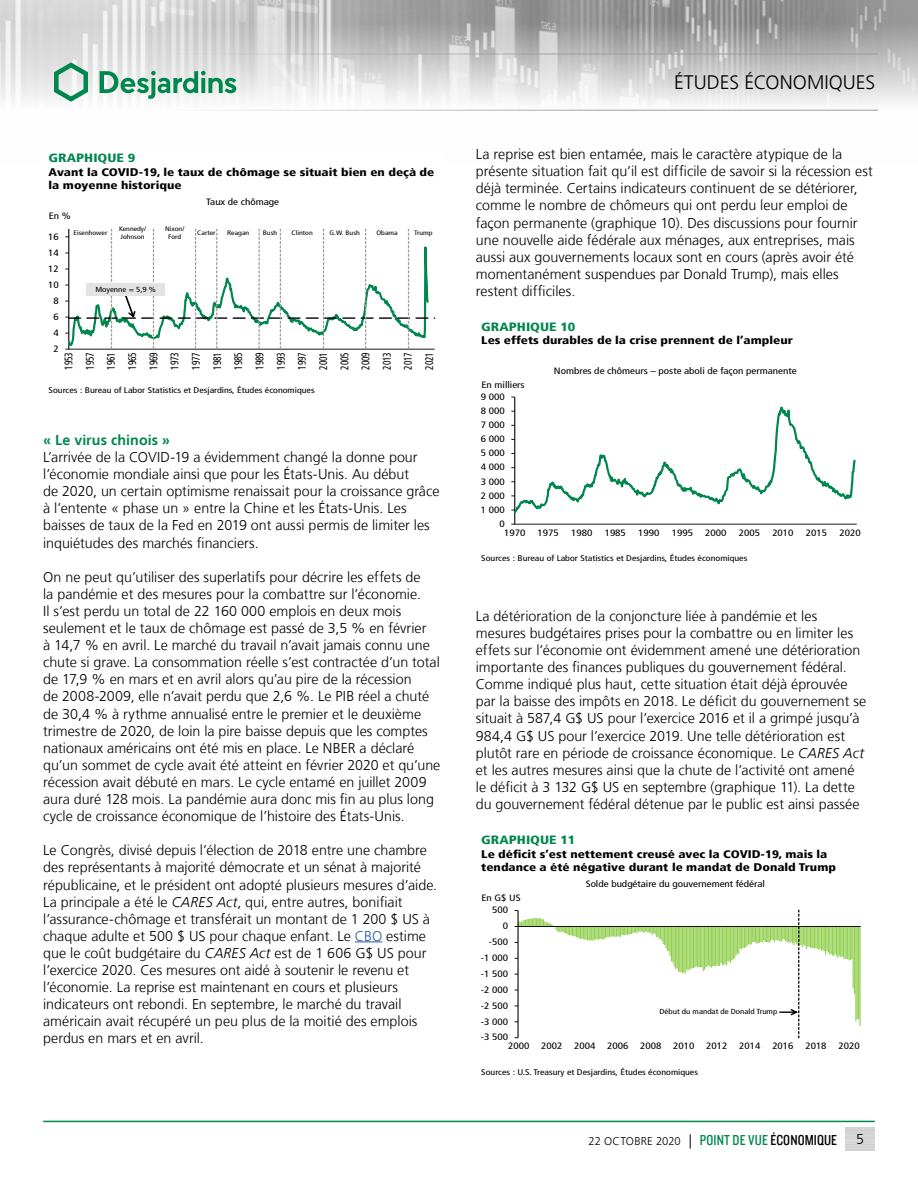
<style>
.page{position:relative;width:918px;height:1188px;background:#fff}
.page>*{position:absolute;margin:0;border:0;box-sizing:border-box;transform-origin:0 0}
.t1{font:300 19.5px "Frutiger LT";color:#000}
.t2{font:300 14.25px/17.1px "Frutiger LT";color:#000}
.t3{font:700 14.25px "Frutiger LT";letter-spacing:.005em;color:#00874e}
.t4{font:900 condensed 12px "Frutiger LT";color:#00874e;scale:1.2 1}
.t5{font:300 11.25px "Frutiger LT";letter-spacing:.01em;color:#000}
.t6{font:900 condensed 11.1px/13.2px "Frutiger LT";color:#000;scale:1.2 1}
.t7{font:condensed 11.1px/21.1px "Frutiger LT";color:#000;text-align:justify;scale:.83 1}
.t8{font:condensed 9.3px "Frutiger LT";color:#000;scale:1.2 1}
.t9{font:condensed 9.15px "Frutiger LT";color:#000;scale:1.2 1}
.t10{font:condensed 8.25px "Frutiger LT";color:#000;scale:1.2 1}
.t11{font:condensed 7.35px "Frutiger LT";color:#000;scale:1.2 1}
.t12{font:condensed 6.45px/7.8px "Frutiger LT";color:#000;scale:1.2 1}
.s1{font-style:italic}
.s2{color:#275b9b}
.s3{font-size:14.25px}
.s4{font-family:"Knockout 29 Junior Ltweight";font-weight:400;font-size:15px;color:#00874e}
.s5{font-family:"Knockout 29 Junior Ltweight";font-weight:400;font-size:15px}
</style>
<div class="page">
<img style="left:0;top:0;width:918px;height:110px">
<hr style="left:0;top:54px;width:878px;height:1px;background:#9d9d9c">
<hr style="left:0;top:110px;width:878px;height:1px;background:#9d9d9c">
<svg style="left:54px;top:62px;width:34px;height:40px"></svg>
<svg style="left:100px;top:71px;width:136px;height:28px"></svg>
<hr style="left:43px;top:1121px;width:832px;height:1px;background:#00874e">
<svg style="left:355px;top:942px;width:27px;height:1px"></svg>
<svg style="left:65px;top:229px;width:370px;height:121px"></svg>
<div style="left:87px;top:284px;width:78px;height:12px;background:#e3e3e3"></div>
<hr style="left:514px;top:397px;width:1px;height:127px;background:#000">
<hr style="left:515px;top:524px;width:342px;height:1px;background:#000">
<svg style="left:511px;top:397px;width:345px;height:118px"></svg>
<svg style="left:515px;top:910px;width:346px;height:128px"></svg>
<p class="t4" style="left:49px;top:151px;width:74px">GRAPHIQUE 9</p>
<p class="t6" style="left:49px;top:166px;width:323px">Avant la COVID-19, le taux de chômage se situait bien en deçà de la moyenne historique</p>
<p class="t9" style="left:49px;top:211px;width:20px">En %</p>
<p class="t9" style="left:206px;top:197px;width:62px">Taux de chômage</p>
<p class="t9" style="left:48px;top:231px;width:10px">16</p>
<p class="t9" style="left:48px;top:247px;width:10px">14</p>
<p class="t8" style="left:48px;top:263px;width:10px">12</p>
<p class="t9" style="left:48px;top:279px;width:10px">10</p>
<p class="t9" style="left:53px;top:295px;width:6px">8</p>
<p class="t9" style="left:53px;top:311px;width:6px">6</p>
<p class="t9" style="left:53px;top:327px;width:6px">4</p>
<p class="t12" style="left:73px;top:229px;width:30px">Eisenhower</p>
<p class="t12" style="left:119px;top:225px;width:24px">Kennedy/<br>Johnson</p>
<p class="t12" style="left:165px;top:225px;width:18px;text-align:center">Nixon/<br>Ford</p>
<p class="t12" style="left:197px;top:229px;width:17px">Carter</p>
<p class="t12" style="left:227px;top:229px;width:20px">Reagan</p>
<p class="t12" style="left:263px;top:229px;width:13px">Bush</p>
<p class="t12" style="left:292px;top:229px;width:19px">Clinton</p>
<p class="t12" style="left:330px;top:229px;width:27px">G.W. Bush</p>
<p class="t12" style="left:376px;top:229px;width:19px">Obama</p>
<p class="t12" style="left:414px;top:229px;width:17px">Trump</p>
<p class="t11" style="left:95px;top:285px;width:52px">Moyenne = 5,9 %</p>
<p class="t8" style="left:53px;top:343px;width:6px">2</p>
<p class="t7" style="left:58px;top:370px;width:23px;rotate:-90deg">1953<br>1957<br>1961<br>1965<br>1969<br>1973<br>1977<br>1981<br>1985<br>1989<br>1993<br>1997<br>2001<br>2005<br>2009<br>2013<br>2017<br>2021</p>
<p class="t10" style="left:49px;top:385px;width:223px">Sources : Bureau of Labor Statistics et Desjardins, Études économiques</p>
<p class="t3" style="left:43px;top:432px;width:128px">« Le virus chinois »</p>
<p class="t2" style="left:43px;top:449px;width:398px">L’arrivée de la COVID‑19 a évidemment changé la donne pour l’économie mondiale ainsi que pour les États‑Unis. Au début<br>de 2020, un certain optimisme renaissait pour la croissance grâce à l’entente « phase un » entre la Chine et les États‑Unis. Les baisses de taux de la Fed en 2019 ont aussi permis de limiter les inquiétudes des marchés financiers.</p>
<p class="t2" style="left:43px;top:568px;width:399px">On ne peut qu’utiliser des superlatifs pour décrire les effets de<br>la pandémie et des mesures pour la combattre sur l’économie.<br>Il s’est perdu un total de 22 160 000 emplois en deux mois seulement et le taux de chômage est passé de 3,5 % en février<br>à 14,7 % en avril. Le marché du travail n’avait jamais connu une chute si grave. La consommation réelle s’est contractée d’un total de 17,9 % en mars et en avril alors qu’au pire de la récession<br>de 2008‑2009, elle n’avait perdu que 2,6 %. Le PIB réel a chuté de 30,4 % à rythme annualisé entre le premier et le deuxième trimestre de 2020, de loin la pire baisse depuis que les comptes nationaux américains ont été mis en place. Le NBER a déclaré qu’un sommet de cycle avait été atteint en février 2020 et qu’une récession avait débuté en mars. Le cycle entamé en juillet 2009 aura duré 128 mois. La pandémie aura donc mis fin au plus long cycle de croissance économique de l’histoire des États‑Unis.</p>
<p class="t2" style="left:43px;top:842px;width:395px">Le Congrès, divisé depuis l’élection de 2018 entre une chambre des représentants à majorité démocrate et un sénat à majorité républicaine, et le président ont adopté plusieurs mesures d’aide.<br>La principale a été le <span class="s1">CARES Act</span>, qui, entre autres, bonifiait l’assurance-chômage et transférait un montant de 1 200 $ US à chaque adulte et 500 $ US pour chaque enfant. Le <span class="s2">CBO</span> estime que le coût budgétaire du <span class="s1">CARES Act</span> est de 1 606 G$ US pour l’exercice 2020. Ces mesures ont aidé à soutenir le revenu et l’économie. La reprise est maintenant en cours et plusieurs indicateurs ont rebondi. En septembre, le marché du travail américain avait récupéré un peu plus de la moitié des emplois perdus en mars et en avril.</p>
<h1 class="t1" style="left:674px;top:72px;width:203px">ÉTUDES ÉCONOMIQUES</h1>
<p class="t2" style="left:476px;top:146px;width:398px">La reprise est bien entamée, mais le caractère atypique de la présente situation fait qu’il est difficile de savoir si la récession est déjà terminée. Certains indicateurs continuent de se détériorer, comme le nombre de chômeurs qui ont perdu leur emploi de façon permanente (graphique 10). Des discussions pour fournir une nouvelle aide fédérale aux ménages, aux entreprises, mais aussi aux gouvernements locaux sont en cours (après avoir été momentanément suspendues par Donald Trump), mais elles restent difficiles.</p>
<p class="t4" style="left:481px;top:319px;width:80px">GRAPHIQUE 10</p>
<p class="t6" style="left:481px;top:334px;width:261px">Les effets durables de la crise prennent de l’ampleur</p>
<p class="t9" style="left:481px;top:379px;width:38px">En milliers</p>
<p class="t8" style="left:481px;top:391px;width:21px">9 000</p>
<p class="t9" style="left:481px;top:405px;width:21px">8 000</p>
<p class="t9" style="left:481px;top:420px;width:21px">7 000</p>
<p class="t9" style="left:481px;top:434px;width:21px">6 000</p>
<p class="t9" style="left:481px;top:448px;width:21px">5 000</p>
<p class="t9" style="left:481px;top:462px;width:21px">4 000</p>
<p class="t9" style="left:481px;top:476px;width:21px">3 000</p>
<p class="t9" style="left:481px;top:490px;width:21px">2 000</p>
<p class="t8" style="left:481px;top:504px;width:21px">1 000</p>
<p class="t9" style="left:499px;top:518px;width:6px">0</p>
<p class="t9" style="left:554px;top:365px;width:204px">Nombres de chômeurs – poste aboli de façon permanente</p>
<p class="t9" style="left:504px;top:527px;width:19px">1970</p>
<p class="t9" style="left:538px;top:527px;width:19px">1975</p>
<p class="t9" style="left:571px;top:527px;width:19px">1980</p>
<p class="t9" style="left:605px;top:527px;width:19px">1985</p>
<p class="t9" style="left:638px;top:527px;width:19px">1990</p>
<p class="t9" style="left:672px;top:527px;width:19px">1995</p>
<p class="t9" style="left:705px;top:527px;width:19px">2000</p>
<p class="t9" style="left:739px;top:527px;width:19px">2005</p>
<p class="t9" style="left:772px;top:527px;width:19px">2010</p>
<p class="t9" style="left:806px;top:527px;width:19px">2015</p>
<p class="t9" style="left:839px;top:527px;width:19px">2020</p>
<p class="t10" style="left:481px;top:553px;width:223px">Sources : Bureau of Labor Statistics et Desjardins, Études économiques</p>
<p class="t2" style="left:476px;top:608px;width:392px">La détérioration de la conjoncture liée à pandémie et les mesures budgétaires prises pour la combattre ou en limiter les effets sur l’économie ont évidemment amené une détérioration importante des finances publiques du gouvernement fédéral.<br>Comme indiqué plus haut, cette situation était déjà éprouvée par la baisse des impôts en 2018. Le déficit du gouvernement se situait à 587,4 G$ US pour l’exercice 2016 et il a grimpé jusqu’à 984,4 G$ US pour l’exercice 2019. Une telle détérioration est plutôt rare en période de croissance économique. Le <span class="s1">CARES Act </span>et les autres mesures ainsi que la chute de l’activité ont amené le déficit à 3 132 G$ US en septembre (graphique 11). La dette du gouvernement fédéral détenue par le public est ainsi passée</p>
<p class="t4" style="left:481px;top:833px;width:80px">GRAPHIQUE 11</p>
<p class="t6" style="left:481px;top:847px;width:297px">Le déficit s’est nettement creusé avec la COVID-19, mais la tendance a été négative durant le mandat de Donald Trump</p>
<p class="t9" style="left:481px;top:893px;width:34px">En G$ US</p>
<p class="t8" style="left:492px;top:905px;width:15px">500</p>
<p class="t9" style="left:503px;top:921px;width:6px">0</p>
<p class="t9" style="left:489px;top:937px;width:18px">-500</p>
<p class="t9" style="left:481px;top:953px;width:24px">-1 000</p>
<p class="t9" style="left:481px;top:968px;width:24px">-1 500</p>
<p class="t9" style="left:481px;top:984px;width:24px">-2 000</p>
<p class="t9" style="left:481px;top:1000px;width:24px">-2 500</p>
<p class="t8" style="left:481px;top:1016px;width:24px">-3 000</p>
<p class="t9" style="left:481px;top:1032px;width:24px">-3 500</p>
<p class="t9" style="left:586px;top:879px;width:151px">Solde budgétaire du gouvernement fédéral</p>
<p class="t11" style="left:660px;top:1008px;width:100px">Début du mandat de Donald Trump</p>
<p class="t9" style="left:508px;top:1041px;width:19px">2000</p>
<p class="t9" style="left:541px;top:1041px;width:19px">2002</p>
<p class="t9" style="left:574px;top:1041px;width:19px">2004</p>
<p class="t9" style="left:607px;top:1041px;width:19px">2006</p>
<p class="t9" style="left:640px;top:1041px;width:19px">2008</p>
<p class="t9" style="left:673px;top:1041px;width:19px">2010</p>
<p class="t9" style="left:706px;top:1041px;width:19px">2012</p>
<p class="t9" style="left:739px;top:1041px;width:19px">2014</p>
<p class="t9" style="left:772px;top:1041px;width:19px">2016</p>
<p class="t9" style="left:805px;top:1041px;width:19px">2018</p>
<p class="t9" style="left:838px;top:1041px;width:19px">2020</p>
<p class="t10" style="left:481px;top:1067px;width:182px">Sources : U.S. Treasury et Desjardins, Études économiques</p>
<p class="t5" style="left:589px;top:1135px;width:250px">22 OCTOBRE 2020 <span class="s3">|</span> <span class="s4">POINT DE VUE</span> <span class="s5">ÉCONOMIQUE</span></p>
<p class="t2" style="left:856px;top:1131px;width:9px">5</p>
</div>
